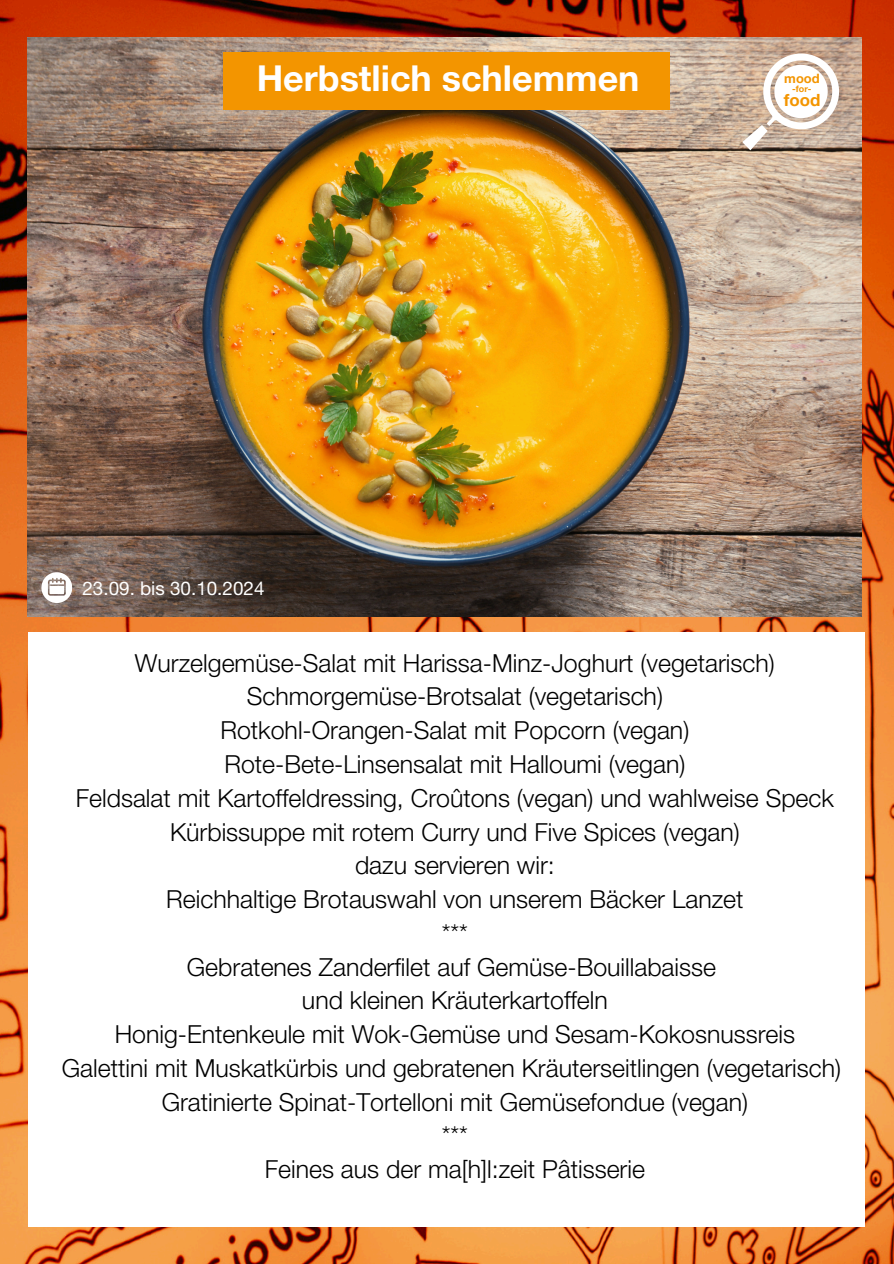
<style>
.page{position:relative;width:894px;height:1264px;background:#fff}
.page>*{position:absolute;margin:0;border:0;box-sizing:border-box;transform-origin:0 0}
.t1{font:700 35.85px "Helvetica Neue LT Std";color:#fff}
.t2{font:300 24.9px/33.8px "Helvetica Neue LT Std";color:#000;text-align:center}
.t3{font:18.9px "Helvetica Neue LT Std";color:#fff}
.t4{font:700 16.95px "Helvetica Neue LT Std";color:#f39500}
.t5{font:700 12.9px "Helvetica Neue LT Std";color:#f39500}
.t6{font:700 9px "Helvetica Neue LT Std";color:#f39500}
</style>
<div class="page">
<img style="left:0;top:0;width:893px;height:1263px">
<div style="left:28px;top:631px;width:836px;height:595px;background:#fff"></div>
<img style="left:28px;top:37px;width:832px;height:580px">
<div style="left:223px;top:53px;width:447px;height:57px;background:#f39500"></div>
<svg style="left:742px;top:53px;width:106px;height:99px"></svg>
<svg style="left:41px;top:572px;width:31px;height:30px"></svg>
<h5 class="t1" style="left:256px;top:65px;width:384px">Herbstlich schlemmen</h5>
<h1 class="t5" style="left:784px;top:74px;width:37px">mood</h1>
<p class="t4" style="left:783px;top:94px;width:38px">food</p>
<p class="t6" style="left:792px;top:86px;width:21px">-for-</p>
<p class="t3" style="left:82px;top:582px;width:183px">23.09. bis 30.10.2024</p>
<h4 class="t2" style="left:62px;top:649px;width:780px">Wurzelgemüse-Salat mit Harissa-Minz-Joghurt (vegetarisch)<br>Schmorgemüse-Brotsalat (vegetarisch)<br>Rotkohl-Orangen-Salat mit Popcorn (vegan)<br>Rote-Bete-Linsensalat mit Halloumi (vegan)<br>Feldsalat mit Kartoffeldressing, Croûtons (vegan) und wahlweise Speck Kürbissuppe mit rotem Curry und Five Spices (vegan)<br>dazu servieren wir:<br>Reichhaltige Brotauswahl von unserem Bäcker Lanzet<br>***<br>Gebratenes Zanderfilet auf Gemüse-Bouillabaisse<br>und kleinen Kräuterkartoffeln<br>Honig-Entenkeule mit Wok-Gemüse und Sesam-Kokosnussreis<br>Galettini mit Muskatkürbis und gebratenen Kräuterseitlingen (vegetarisch)<br>Gratinierte Spinat-Tortelloni mit Gemüsefondue (vegan)<br>***<br>Feines aus der ma[h]l:zeit Pâtisserie</h4>
</div>
